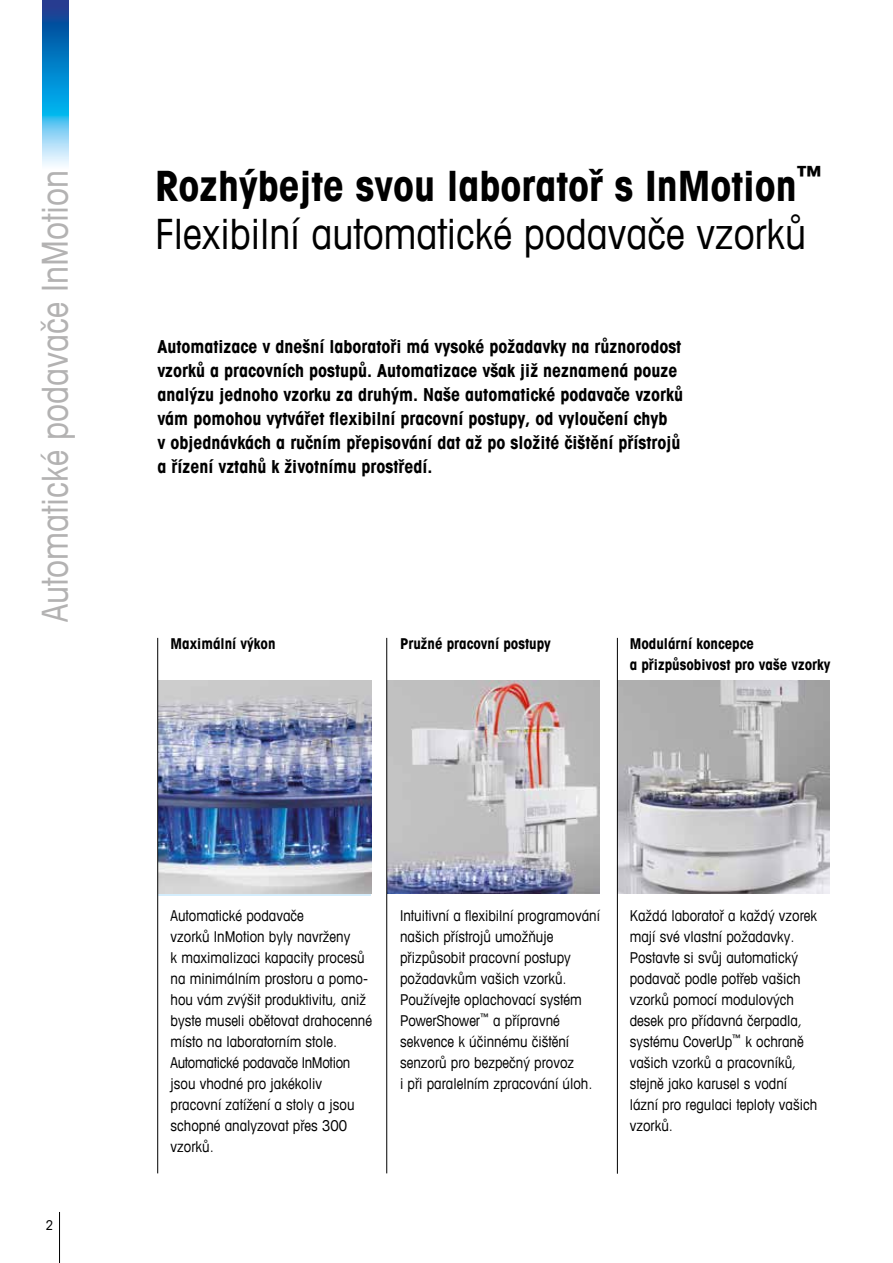
<style>
.page{position:relative;width:893px;height:1263px;background:#fff}
.page>*{position:absolute;margin:0;border:0;box-sizing:border-box;transform-origin:0 0}
.t1{font:condensed 42px/48px "Avant Garde Com";color:#000}
.t2{font:condensed 36px "Avant Garde Com";color:#b3b2b2}
.t3{font:700 condensed 18px/24px "Avant Garde Com";color:#000}
.t4{font:condensed 15px/21px "Avant Garde Com";color:#000}
.t5{font:700 condensed 15px/21px "Avant Garde Com";color:#000}
.t6{font:condensed 13.5px "Avant Garde Com";color:#000}
.s1{font-weight:700}
</style>
<div class="page">
<hr style="left:59px;top:1212px;width:1px;height:51px;background:#000">
<img style="left:43px;top:0;width:25px;height:166px">
<img style="left:618px;top:680px;width:212px;height:213px">
<img style="left:158px;top:680px;width:213px;height:213px">
<img style="left:387px;top:680px;width:213px;height:213px">
<hr style="left:157px;top:638px;width:1px;height:535px;background:#000">
<hr style="left:386px;top:638px;width:1px;height:535px;background:#000">
<hr style="left:617px;top:638px;width:1px;height:536px;background:#000">
<h2 class="t2" style="left:33px;top:622px;width:453px;rotate:-90deg">Automatické podavače InMotion</h2>
<h1 class="t1" style="left:155px;top:160px;width:668px"><span class="s1">Rozhýbejte svou laboratoř s InMotion</span><sup>™<br></sup>Flexibilní automatické podavače vzorků</h1>
<p class="t3" style="left:157px;top:334px;width:527px">Automatizace v dnešní laboratoři má vysoké požadavky na různorodost vzorků a pracovních postupů. Automatizace však již neznamená pouze analýzu jednoho vzorku za druhým. Naše automatické podavače vzorků vám pomohou vytvářet flexibilní pracovní postupy, od vyloučení chyb<br>v objednávkách a ručním přepisování dat až po složité čištění přístrojů a řízení vztahů k životnímu prostředí.</p>
<p class="t5" style="left:171px;top:632px;width:106px">Maximální výkon</p>
<p class="t5" style="left:400px;top:632px;width:152px">Pružné pracovní postupy</p>
<p class="t5" style="left:630px;top:632px;width:202px">Modulární koncepce<br>a přizpůsobivost pro vaše vzorky</p>
<p class="t6" style="left:46px;top:1217px;width:9px">2</p>
<p class="t4" style="left:171px;top:905px;width:203px">Automatické podavače<br>vzorků InMotion byly navrženy<br>k maximalizaci kapacity procesů na minimálním prostoru a pomo&shy;hou vám zvýšit produktivitu, aniž byste museli obětovat drahocenné místo na laboratorním stole.<br>Automatické podavače InMotion jsou vhodné pro jakékoliv pracovní zatížení a stoly a jsou schopné analyzovat přes 300 vzorků.</p>
<p class="t4" style="left:630px;top:905px;width:189px">Každá laboratoř a každý vzorek mají své vlastní požadavky.<br>Postavte si svůj automatický podavač podle potřeb vašich vzorků pomocí modulových desek pro přídavná čerpadla, systému CoverUp<sup>™</sup> k ochraně vašich vzorků a pracovníků, stejně jako karusel s vodní lázní pro regulaci teploty vašich vzorků.</p>
<p class="t4" style="left:400px;top:905px;width:201px">Intuitivní a flexibilní programování našich přístrojů umožňuje přizpůsobit pracovní postupy požadavkům vašich vzorků.<br>Používejte oplachovací systém<br>PowerShower<sup>™</sup> a přípravné sekvence k účinnému čištění senzorů pro bezpečný provoz<br>i při paralelním zpracování úloh.</p>
</div>
